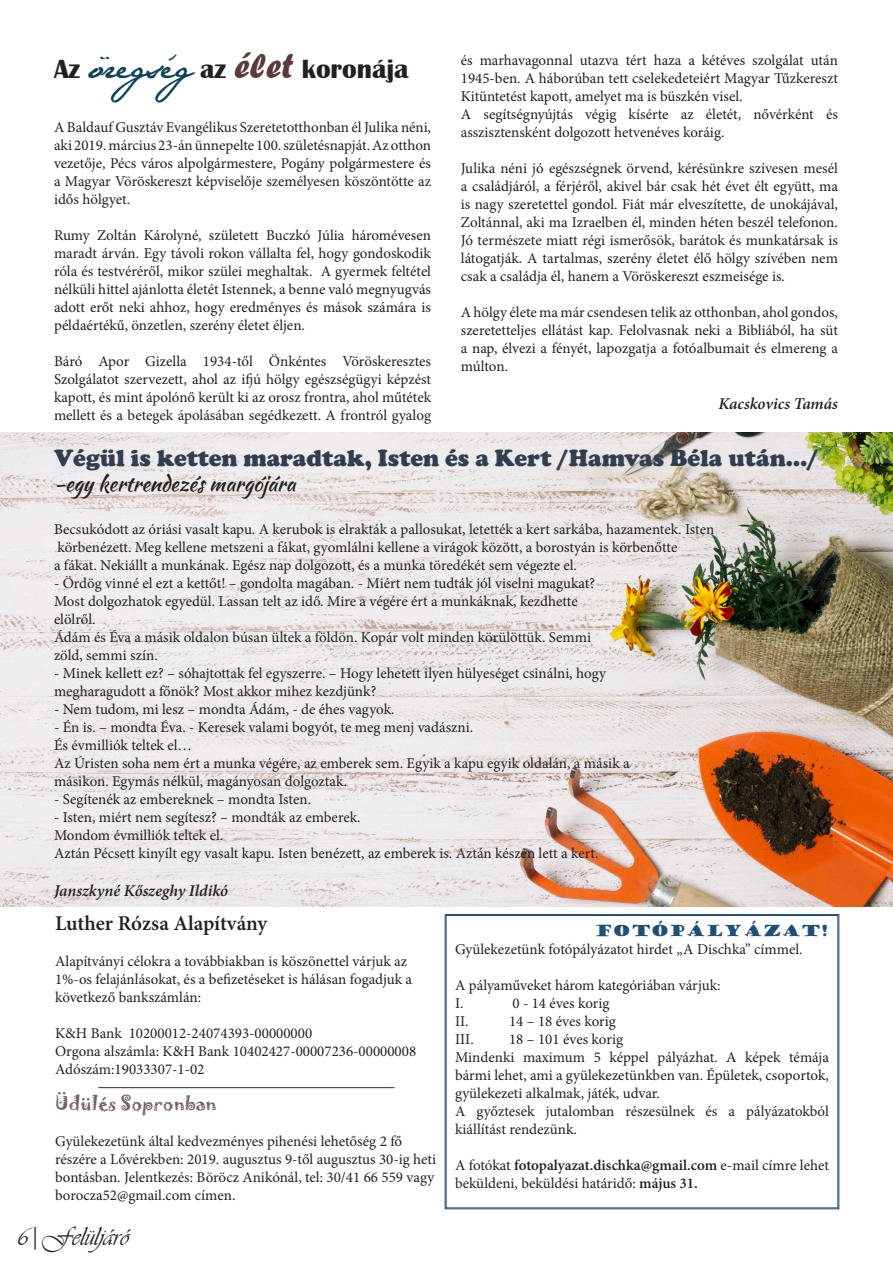
<style>
.page{position:relative;width:893px;height:1263px;background:#fff}
.page>*{position:absolute;margin:0;border:0;box-sizing:border-box;transform-origin:0 0}
.Normál{font:700 27px "Britannic";color:#231f20}
.t1{font:27px "Vivaldii";color:#231f20}
.Normál-2{font:900 24px "Cooper";color:#323e4f}
.Normál-3{font:21px "Kaushan Script";color:#231f20}
.Normál-4{font:600 21px "Minion Pro";letter-spacing:-.005em;color:#231f20}
.Normál-5{font:18px "Jokerman";color:#746363}
.Normál-6{font:italic 600 16.5px "Minion Pro";letter-spacing:-.005em;color:#231f20}
.Normál-7{font:15px/18px "Minion Pro";color:#231f20;text-align:justify}
.Normál-8{font:15px "Goudy Stout";color:#1f4e79}
.s1{font-family:"Jane Austen";font-weight:400;font-size:36px;color:#0d4259}
.s2{font-family:"Forte";font-weight:400;font-size:36px;color:#5a3a3a}
.s3{font-weight:600}
</style>
<div class="page">
<img style="left:0;top:433px;width:893px;height:474px">
<svg style="left:445px;top:914px;width:394px;height:295px"></svg>
<hr style="left:98px;top:1087px;width:297px;height:1px;background:#323e4f">
<p class="Normál" style="left:54px;top:54px;width:356px">Az <span class="s1">öregség</span>az <span class="s2">élet</span> koronája</p>
<p class="Normál-7" style="left:54px;top:119px;width:379px">A Baldauf Gusztáv Evangélikus Szeretetotthonban él Julika néni, aki 2019. március 23-án ünnepelte 100. születésnapját. Az otthon vezetője, Pécs város alpolgármestere, Pogány polgármestere és a Magyar Vöröskereszt képviselője személyesen köszöntötte az idős hölgyet.</p>
<p class="Normál-7" style="left:54px;top:227px;width:379px">Rumy Zoltán Károlyné, született Buczkó Júlia háromévesen maradt árván. Egy távoli rokon vállalta fel, hogy gondoskodik róla és testvéréről, mikor szülei meghaltak. A gyermek feltétel nélküli hittel ajánlotta életét Istennek, a benne való megnyugvás adott erőt neki ahhoz, hogy eredményes és mások számára is példaértékű, önzetlen, szerény életet éljen.</p>
<p class="Normál-7" style="left:54px;top:353px;width:379px">Báró Apor Gizella 1934-től Önkéntes Vöröskeresztes Szolgálatot szervezett, ahol az ifjú hölgy egészségügyi képzést kapott, és mint ápolónő került ki az orosz frontra, ahol műtétek mellett és a betegek ápolásában segédkezett. A frontról gyalog</p>
<p class="Normál-7" style="left:461px;top:51px;width:379px">és marhavagonnal utazva tért haza a kétéves szolgálat után 1945-ben. A háborúban tett cselekedeteiért Magyar Tűzkereszt Kitüntetést kapott, amelyet ma is büszkén visel.</p>
<p class="Normál-7" style="left:461px;top:105px;width:379px">A segítségnyújtás végig kísérte az életét, nővérként és asszisztensként dolgozott hetvenéves koráig.</p>
<p class="Normál-7" style="left:461px;top:159px;width:379px">Julika néni jó egészségnek örvend, kérésünkre szívesen mesél a családjáról, a férjéről, akivel bár csak hét évet élt együtt, ma is nagy szeretettel gondol. Fiát már elveszítette, de unokájával, Zoltánnal, aki ma Izraelben él, minden héten beszél telefonon.<br>Jó természete miatt régi ismerősök, barátok és munkatársak is látogatják. A tartalmas, szerény életet élő hölgy szívében nem csak a családja él, hanem a Vöröskereszt eszmeisége is.</p>
<p class="Normál-7" style="left:461px;top:303px;width:379px">A hölgy élete ma már csendesen telik az otthonban, ahol gondos, szeretetteljes ellátást kap. Felolvasnak neki a Bibliából, ha süt a nap, élvezi a fényét, lapozgatja a fotóalbumait és elmereng a múlton.</p>
<p class="Normál-6" style="left:718px;top:392px;width:121px">Kacskovics Tamás</p>
<p class="Normál-2" style="left:54px;top:444px;width:766px">Végül is ketten maradtak, Isten és a Kert /Hamvas Béla után…/</p>
<p class="Normál-3" style="left:54px;top:468px;width:243px">-egy kertrendezés margójára</p>
<p class="Normál-7" style="left:54px;top:521px;width:662px">Becsukódott az óriási vasalt kapu. A kerubok is elrakták a pallosukat, letették a kert sarkába, hazamentek. Isten</p>
<p class="Normál-7" style="left:57px;top:539px;width:621px">körbenézett. Meg kellene metszeni a fákat, gyomlálni kellene a virágok között, a borostyán is körbenőtte</p>
<p class="Normál-7" style="left:54px;top:557px;width:525px">a fákat. Nekiállt a munkának. Egész nap dolgozott, és a munka töredékét sem végezte el.</p>
<p class="Normál-7" style="left:54px;top:575px;width:543px">- Ördög vinné el ezt a kettőt! – gondolta magában. - Miért nem tudták jól viselni magukat?</p>
<p class="Normál-7" style="left:54px;top:593px;width:525px">Most dolgozhatok egyedül. Lassan telt az idő. Mire a végére ért a munkáknak, kezdhette</p>
<p class="Normál-7" style="left:54px;top:611px;width:43px">elölről.</p>
<p class="Normál-7" style="left:54px;top:629px;width:539px">Ádám és Éva a másik oldalon búsan ültek a földön. Kopár volt minden körülöttük. Semmi</p>
<p class="Normál-7" style="left:54px;top:647px;width:105px">zöld, semmi szín.</p>
<p class="Normál-7" style="left:54px;top:665px;width:553px">- Minek kellett ez? – sóhajtottak fel egyszerre. – Hogy lehetett ilyen hülyeséget csinálni, hogy</p>
<p class="Normál-7" style="left:54px;top:683px;width:324px">megharagudott a főnök? Most akkor mihez kezdjünk?</p>
<p class="Normál-7" style="left:54px;top:701px;width:342px">- Nem tudom, mi lesz – mondta Ádám, - de éhes vagyok.</p>
<p class="Normál-7" style="left:54px;top:719px;width:421px">- Én is. – mondta Éva. - Keresek valami bogyót, te meg menj vadászni.</p>
<p class="Normál-7" style="left:54px;top:737px;width:140px">És évmilliók teltek el…</p>
<p class="Normál-7" style="left:54px;top:755px;width:577px">Az Úristen soha nem ért a munka végére, az emberek sem. Egyik a kapu egyik oldalán, a másik a</p>
<p class="Normál-7" style="left:54px;top:773px;width:295px">másikon. Egymás nélkül, magányosan dolgoztak.</p>
<p class="Normál-7" style="left:54px;top:791px;width:259px">- Segítenék az embereknek – mondta Isten.</p>
<p class="Normál-7" style="left:54px;top:809px;width:308px">- Isten, miért nem segítesz? – mondták az emberek.</p>
<p class="Normál-7" style="left:54px;top:827px;width:171px">Mondom évmilliók teltek el.</p>
<p class="Normál-7" style="left:54px;top:845px;width:546px">Aztán Pécsett kinyílt egy vasalt kapu. Isten benézett, az emberek is. Aztán készen lett a kert.</p>
<p class="Normál-6" style="left:54px;top:879px;width:176px">Janszkyné Kőszeghy Ildikó</p>
<p class="Normál-4" style="left:55px;top:909px;width:214px">Luther Rózsa Alapítvány</p>
<p class="Normál-7" style="left:55px;top:953px;width:354px">Alapítványi célokra a továbbiakban is köszönettel várjuk az</p>
<p class="Normál-7" style="left:55px;top:971px;width:359px">1%-os felajánlásokat, és a befizetéseket is hálásan fogadjuk a következő bankszámlán:</p>
<p class="Normál-7" style="left:55px;top:1025px;width:259px">K&amp;H Bank 10200012-24074393-00000000</p>
<p class="Normál-7" style="left:55px;top:1043px;width:363px">Orgona alszámla: K&amp;H Bank 10402427-00007236-00000008</p>
<p class="Normál-7" style="left:55px;top:1061px;width:151px">Adószám:19033307-1-02</p>
<p class="Normál-5" style="left:55px;top:1090px;width:163px">Üdülés Sopronban</p>
<p class="Normál-7" style="left:55px;top:1133px;width:383px;text-align:left">Gyülekezetünk által kedvezményes pihenési lehetőség 2 fő részére a Lővérekben: 2019. augusztus 9-től augusztus 30-ig heti bontásban. Jelentkezés: Böröcz Anikónál, tel: 30/41 66 559 vagy borocza52@gmail.com címen.</p>
<p class="t1" style="left:17px;top:1221px;width:113px">6|Felüljáró</p>
<p class="Normál-8" style="left:595px;top:920px;width:236px">FOTÓPÁLYÁZAT!</p>
<p class="Normál-7" style="left:455px;top:940px;width:349px">Gyülekezetünk fotópályázatot hirdet „A Dischka” címmel.</p>
<p class="Normál-7" style="left:455px;top:976px;width:267px">A pályaműveket három kategóriában várjuk:</p>
<p class="Normál-7" style="left:455px;top:994px;width:10px">I.</p>
<p class="Normál-7" style="left:512px;top:994px;width:99px">0 - 14 éves korig</p>
<p class="Normál-7" style="left:455px;top:1012px;width:15px">II.</p>
<p class="Normál-7" style="left:509px;top:1012px;width:108px">14 – 18 éves korig</p>
<p class="Normál-7" style="left:455px;top:1030px;width:20px">III.</p>
<p class="Normál-7" style="left:509px;top:1030px;width:116px">18 – 101 éves korig</p>
<p class="Normál-7" style="left:455px;top:1048px;width:375px">Mindenki maximum 5 képpel pályázhat. A képek témája bármi lehet, ami a gyülekezetünkben van. Épületek, csoportok, gyülekezeti alkalmak, játék, udvar.</p>
<p class="Normál-7" style="left:455px;top:1102px;width:375px">A győztesek jutalomban részesülnek és a pályázatokból kiállítást rendezünk.</p>
<p class="Normál-7" style="left:455px;top:1156px;width:375px">A fotókat <span class="s3">fotopalyazat.dischka@gmail.com</span> e-mail címre lehet beküldeni, beküldési határidő: <span class="s3">május 31.</span></p>
</div>
